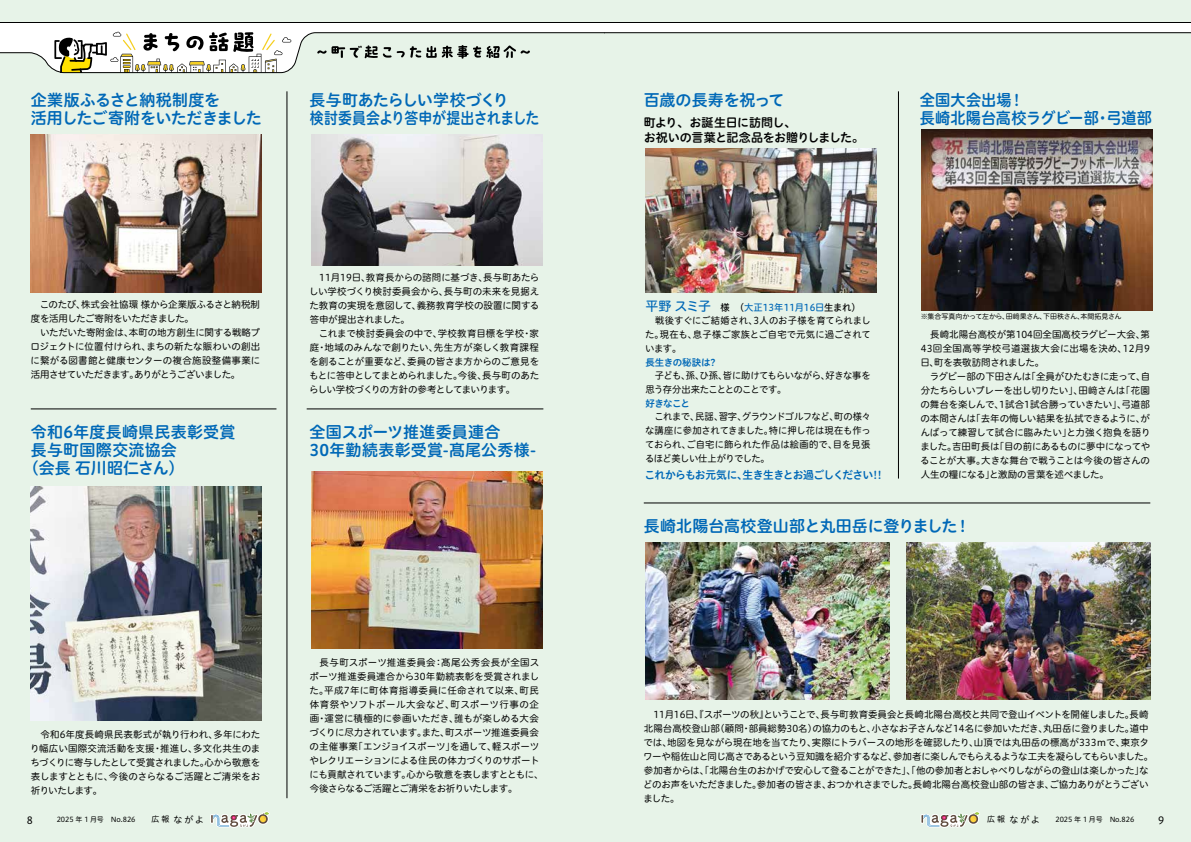
<style>
.page{position:relative;width:1191px;height:842px;background:#fff}
.page>*{position:absolute;margin:0;border:0;box-sizing:border-box;transform-origin:0 0}
.t1{font:16px/18px "Hiragino UD Sans R Std W6";letter-spacing:.005em;color:#0068b7}
.t2{font:16px/18px "Hiragino UD Sans R Std W6";letter-spacing:-.02em;color:#0068b7}
.t3{font:16px/18px "Hiragino UD Sans R Std W6";letter-spacing:-.03em;color:#0068b7}
.t4{font:16px/18px "Hiragino UD Sans R Std W6";letter-spacing:.005em;color:#0068b7;scale:.95 1}
.t5{font:16px "Hiragino UD Sans R Std W6";letter-spacing:-.015em;color:#0068b7}
.t6{font:12px/15px "Hiragino UD Sans R Std W6";letter-spacing:-.025em;color:#000}
.t7{font:11px "Hiragino UD Sans R Std W6";letter-spacing:-.06em;color:#0068b7}
.t8{font:10px "Hiragino UD Sans R Std W4";color:#000}
.t9{font:9.5px/14px "Hiragino UD Sans R Std W4";letter-spacing:-.015em;color:#000}
.t10{font:9.5px/14px "Hiragino UD Sans R Std W4";letter-spacing:-.055em;color:#000}
.t11{font:9.5px "Hiragino UD Sans R Std W5";letter-spacing:.005em;color:#0068b7}
.t12{font:9.5px "Hiragino UD Sans R Std W6";letter-spacing:-.015em;color:#0068b7}
.t13{font:9.5px "Hiragino UD Sans R Std W6";letter-spacing:-.05em;color:#0068b7}
.t14{font:7px "Hiragino UD Sans R Std W4";letter-spacing:-.005em;color:#000}
.s1{font-size:8px}
.s2{font-size:9px}
.s3{font-size:13px}
.s4{color:#000}
</style>
<div class="page">
<div style="left:595px;top:0;width:596px;height:842px;background:#e7f3e8"></div>
<hr style="left:644px;top:503px;width:506px;height:1px;background:#000">
<hr style="left:898px;top:91px;width:1px;height:387px;background:#000">
<img style="left:906px;top:542px;width:244px;height:158px">
<img style="left:645px;top:149px;width:231px;height:143px">
<img style="left:645px;top:542px;width:244px;height:158px">
<img style="left:921px;top:130px;width:231px;height:180px">
<svg style="left:920px;top:811px;width:60px;height:17px"></svg>
<div style="left:0;top:0;width:595px;height:842px;background:#e7f3e8"></div>
<svg style="left:0;top:22px;width:1191px;height:52px"></svg>
<hr style="left:31px;top:409px;width:245px;height:1px;background:#000">
<hr style="left:287px;top:91px;width:1px;height:707px;background:#000">
<hr style="left:307px;top:409px;width:236px;height:1px;background:#000">
<img style="left:30px;top:134px;width:231px;height:158px">
<img style="left:311px;top:134px;width:231px;height:131px">
<img style="left:30px;top:486px;width:231px;height:234px">
<img style="left:311px;top:471px;width:231px;height:177px">
<svg style="left:210px;top:811px;width:60px;height:17px"></svg>
<h1 class="t3" style="left:31px;top:90px;width:232px">企業版ふるさと納税制度を<br>活用したご寄附をいただきました</h1>
<h1 class="t2" style="left:310px;top:90px;width:231px">長与町あたらしい学校づくり<br>検討委員会より答申が提出されました</h1>
<p class="t9" style="left:31px;top:297px;width:231px">　このたび、株式会社協環 様から企業版ふるさと納税制度を活用したご寄附をいただきました。<br>　いただいた寄附金は、本町の地方創生に関する戦略プロジェクトに位置付けられ、まちの新たな賑わいの創出に繋がる図書館と健康センターの複合施設整備事業に活用させていただきます。ありがとうございました。</p>
<h1 class="t1" style="left:31px;top:422px;width:206px">令和6年度長崎県民表彰受賞</h1>
<h1 class="t1" style="left:31px;top:440px;width:148px">長与町国際交流協会</h1>
<h1 class="t1" style="left:23px;top:458px;width:163px">（会長 石川昭仁さん）</h1>
<p class="t9" style="left:309px;top:270px;width:232px">　11月19日、教育長からの諮問に基づき、長与町あたらしい学校づくり検討委員会から、長与町の未来を見据えた教育の実現を意図して、義務教育学校の設置に関する答申が提出されました。<br>　これまで検討委員会の中で、学校教育目標を学校・家庭・地域のみんなで創りたい、先生方が楽しく教育課程を創ることが重要など、委員の皆さま方からのご意見をもとに答申としてまとめられました。今後、長与町のあたらしい学校づくりの方針の参考としてまいります。</p>
<h1 class="t1" style="left:310px;top:422px;width:228px">全国スポーツ推進委員連合　<br>30年勤続表彰受賞-髙尾公秀様-</h1>
<p class="t9" style="left:30px;top:727px;width:232px;text-align:justify">　令和6年度長崎県民表彰式が執り行われ、多年にわたり幅広い国際交流活動を支援・推進し、多文化共生のまちづくりに寄与したとして受賞されました。心から敬意を表しますとともに、今後のさらなるご活躍とご清栄をお祈りいたします。</p>
<p class="t8" style="left:27px;top:813px;width:8px">8</p>
<p class="t14" style="left:57px;top:814px;width:149px">2025 年 1 月号　No.826　　 <span class="s1">広 報</span> <span class="s2">ながよ</span></p>
<p class="t9" style="left:309px;top:655px;width:236px">　長与町スポーツ推進委員会：髙尾公秀会長が全国スポーツ推進委員連合から30年勤続表彰を受賞されました。平成7年に町体育指導委員に任命されて以来、町民体育祭やソフトボール大会など、町スポーツ行事の企画・運営に積極的に参画いただき、誰もが楽しめる大会づくりに尽力されています。また、町スポーツ推進委員会の主催事業「エンジョイスポーツ」を通して、軽スポーツやレクリエーションによる住民の体力づくりのサポートにも貢献されています。心から敬意を表しますとともに、今後さらなるご活躍とご清栄をお祈りいたします。</p>
<h1 class="t5" style="left:644px;top:88px;width:142px">百歳の長寿を祝って</h1>
<p class="t6" style="left:644px;top:115px;width:222px">町より、お誕生日に訪問し、<br>お祝いの言葉と記念品をお贈りしました。</p>
<h1 class="t4" style="left:919px;top:90px;width:246px">全国大会出場！<br>長崎北陽台高校ラグビー部・弓道部</h1>
<p class="t11" style="left:645px;top:300px;width:217px"><span class="s3">平野 スミ子</span><span class="s4">　様　（</span>大正13年11月16日<span class="s4">生まれ）</span></p>
<p class="t9" style="left:645px;top:313px;width:227px;text-align:justify">　戦後すぐにご結婚され、3人のお子様を育てられました。現在も、息子様ご家族とご自宅で元気に過ごされています。</p>
<p class="t12" style="left:645px;top:355px;width:72px">長生きの秘訣は?</p>
<p class="t10" style="left:645px;top:368px;width:227px">　子ども、孫、ひ孫、皆に助けてもらいながら、好きな事を思う存分出来たこととのことです。</p>
<p class="t13" style="left:645px;top:396px;width:46px">好きなこと</p>
<p class="t9" style="left:645px;top:409px;width:228px;text-align:justify">　これまで、民謡、習字、グラウンドゴルフなど、町の様々な講座に参加されてきました。特に押し花は現在も作っておられ、ご自宅に飾られた作品は絵画的で、目を見張るほど美しい仕上がりでした。</p>
<p class="t7" style="left:644px;top:466px;width:239px">これからもお元気に、生き生きとお過ごしください!!</p>
<p class="t14" style="left:920px;top:311px;width:202px">※集合写真向かって左から、田﨑果さん、下田秩さん、本間拓見さん</p>
<p class="t9" style="left:920px;top:327px;width:232px">　長崎北陽台高校が第104回全国高校ラグビー大会、第<br>43回全国高等学校弓道選抜大会に出場を決め、12月9日、町を表敬訪問されました。<br>　ラグビー部の下田さんは「全員がひたむきに走って、自分たちらしいプレーを出し切りたい」、田﨑さんは「花園の舞台を楽しんで、1試合1試合勝っていきたい」、弓道部の本間さんは「去年の悔しい結果を払拭できるように、がんばって練習して試合に臨みたい」と力強く抱負を語りました。吉田町長は「目の前にあるものに夢中になってやることが大事。大きな舞台で戦うことは今後の皆さんの人生の糧になる」と激励の言葉を述べました。</p>
<h1 class="t1" style="left:644px;top:516px;width:328px">長崎北陽台高校登山部と丸田岳に登りました！</h1>
<p class="t9" style="left:643px;top:706px;width:507px;text-align:justify">　11月16日、『スポーツの秋』ということで、長崎北陽台高校登山部（顧問・部員総勢30名）の協力のもと、小さなお子さんなど14名に参加いただき、丸田岳に登りました。道中では、地図を見ながら現在地を当てたり、実際にトラバースの地形を確認したり、山頂では丸田岳の標高が333ｍで、東京タワーや稲佐山と同じ高さであるという豆知識を紹介するなど、参加者に楽しんでもらえるような工夫を凝らしてもらいました。参加者からは、「北陽台生のおかげで安心して登ることができた」、「他の参加者とおしゃべりしながらの登山は楽しかった」などのお声をいただきました。参加者の皆さま、おつかれさまでした。長崎北陽台高校登山部の皆さま、ご協力ありがとうございました。</p>
<p class="t9" style="left:643px;top:706px;width:511px;text-indent:187px">与町教育委員会と長崎北陽台高校と共同で登山イベントを開催しました。長崎北陽台高校登山部（顧問・部員総勢30名）の協力のもと、小さなお子さんなど14名に参加いただき、丸田岳に登りました。道中では地図を見ながら現在地を当てたり実際にトラバースの地形を確認したり、山頂では丸田岳の標高が333ｍで、東京タワーや稲佐山と同じ高さであるという豆知識を紹介するなど、参加者に楽しんでもらえるような工夫を凝らしてもらいました。参加者からは、「北陽台生のおかげで安心して登ることができた」、「他の参加者とおしゃべりしながらの登山は楽しかった」などのお声をいただきました。参加者の皆さま、おつかれさまでした。長崎北陽台高校登山部の皆さま、ご協力ありがとうございました。</p>
<p class="t14" style="left:987px;top:814px;width:149px"><span class="s1">広 報</span> <span class="s2">ながよ</span>　　 2025 年 1 月号　No.826</p>
<p class="t8" style="left:1158px;top:813px;width:8px">9</p>
</div>
